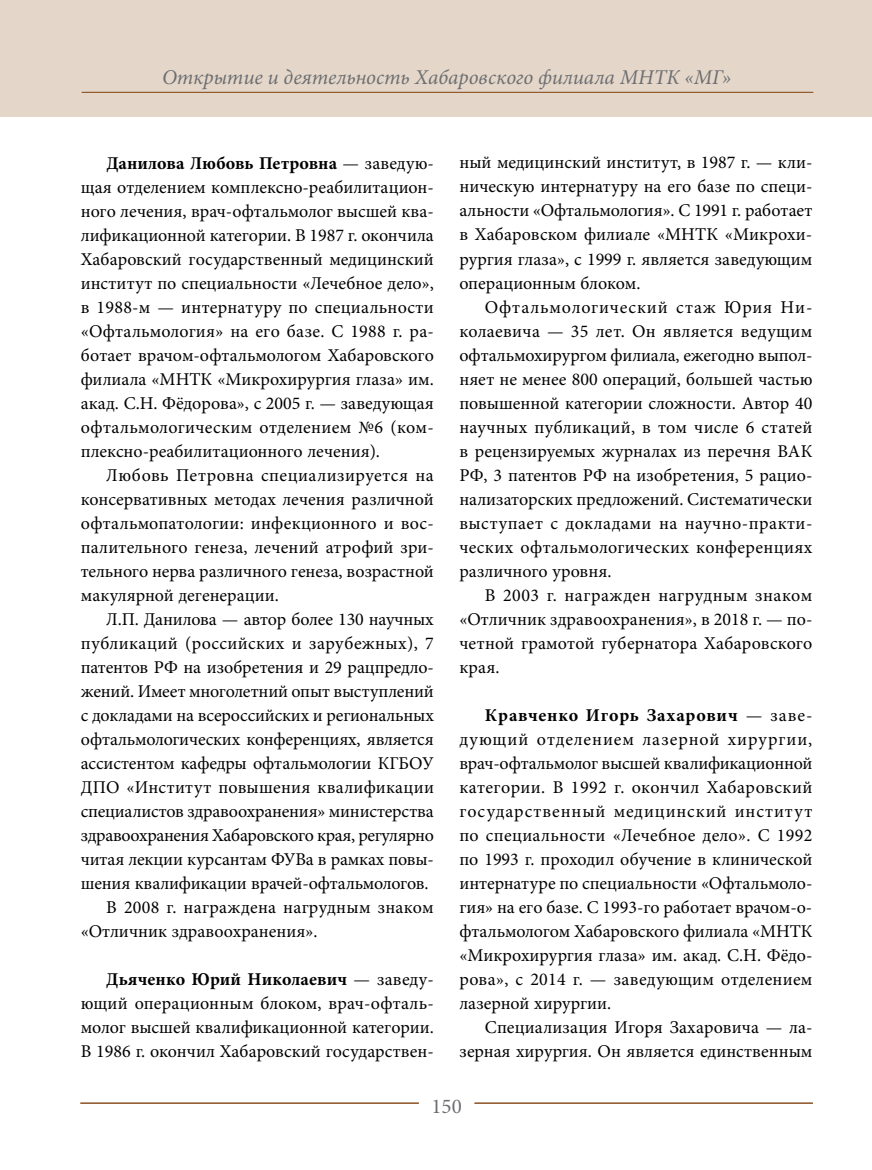
<style>
.page{position:relative;width:872px;height:1170px;background:#fff}
.page>*{position:absolute;margin:0;border:0;box-sizing:border-box;transform-origin:0 0}
.t1{font:italic 21px "Minion Pro";color:#6d6e71}
.t2{font:21px "Minion Pro";color:#6d6e71}
.t3{font:18px/24px "Minion Pro";color:#000;text-align:justify}
.t4{font:18px "Minion Pro";letter-spacing:-.02em;color:#000}
.t5{font:18px "Minion Pro";letter-spacing:.02em;color:#000}
.s1{font-weight:700}
</style>
<div class="page">
<div style="left:0;top:0;width:872px;height:117px;background:#e4d7ca"></div>
<hr style="left:82px;top:92px;width:731px;height:1px;background:#8b5123">
<hr style="left:80px;top:1102px;width:339px;height:1px;background:#8b5123">
<hr style="left:474px;top:1102px;width:339px;height:1px;background:#8b5123">
<p class="t1" style="left:162px;top:63px;width:570px">Открытие и деятельность Хабаровского филиала МНТК «МГ»</p>
<p class="t3" style="left:81px;top:151px;width:354px;text-indent:26px"><span class="s1">Данилова Любовь Петровна</span> — заведую&shy;щая отделением комплексно-реабилитацион&shy;ного лечения, врач-офтальмолог высшей ква&shy;лификационной категории. В 1987 г. окончила Хабаровский государственный медицинский институт по специальности «Лечебное дело», в 1988-м — интернатуру по специальности «Офтальмология» на его базе. С 1988 г. ра&shy;ботает врачом-офтальмологом Хабаровского филиала «МНТК «Микрохирургия глаза» им. акад. С.Н. Фёдорова», с 2005 г. — заведующая офтальмологическим отделением №6 (ком&shy;плексно-реабилитационного лечения).</p>
<p class="t3" style="left:81px;top:463px;width:355px;text-indent:26px">Любовь Петровна специализируется на консервативных методах лечения различной офтальмопатологии: инфекционного и вос&shy;палительного генеза, лечений атрофий зри&shy;тельного нерва различного генеза, возрастной макулярной дегенерации.</p>
<p class="t3" style="left:106px;top:607px;width:329px">Л.П. Данилова — автор более 130 научных</p>
<p class="t5" style="left:81px;top:631px;width:354px">публикаций (российских и зарубежных), 7</p>
<p class="t3" style="left:81px;top:655px;width:354px">патентов РФ на изобретения и 29 рацпредло-</p>
<p class="t3" style="left:81px;top:679px;width:354px">жений. Имеет многолетний опыт выступлений</p>
<p class="t3" style="left:81px;top:703px;width:354px">с докладами на всероссийских и региональных</p>
<p class="t3" style="left:81px;top:727px;width:354px">офтальмологических конференциях, является</p>
<p class="t3" style="left:81px;top:751px;width:354px">ассистентом кафедры офтальмологии КГБОУ</p>
<p class="t3" style="left:81px;top:775px;width:355px">ДПО «Институт повышения квалификации</p>
<p class="t3" style="left:81px;top:799px;width:354px">специалистов здравоохранения» министерства</p>
<p class="t4" style="left:81px;top:823px;width:354px">здравоохранения Хабаровского края, регулярно</p>
<p class="t3" style="left:81px;top:847px;width:354px">читая лекции курсантам ФУВа в рамках повы-</p>
<p class="t3" style="left:81px;top:871px;width:349px">шения квалификации врачей-офтальмологов.</p>
<p class="t3" style="left:106px;top:895px;width:329px">В 2008 г. награждена нагрудным знаком</p>
<p class="t3" style="left:81px;top:919px;width:238px">«Отличник здравоохранения».</p>
<p class="t3" style="left:81px;top:967px;width:354px;text-indent:26px"><span class="s1">Дьяченко Юрий Николаевич</span> — заведу&shy;ющий операционным блоком, врач-офталь&shy;молог высшей квалификационной категории.<br>В 1986 г. окончил Хабаровский государствен-</p>
<p class="t3" style="left:459px;top:151px;width:354px">ный медицинский институт, в 1987 г. — кли&shy;ническую интернатуру на его базе по специ&shy;альности «Офтальмология». С 1991 г. работает в Хабаровском филиале «МНТК «Микрохи&shy;рургия глаза», с 1999 г. является заведующим операционным блоком.</p>
<p class="t3" style="left:459px;top:295px;width:355px;text-indent:26px">Офтальмологический стаж Юрия Ни&shy;колаевича — 35 лет. Он является ведущим офтальмохирургом филиала, ежегодно выпол&shy;няет не менее 800 операций, большей частью повышенной категории сложности. Автор 40 научных публикаций, в том числе 6 статей в рецензируемых журналах из перечня ВАК РФ, 3 патентов РФ на изобретения, 5 рацио&shy;нализаторских предложений. Систематически выступает с докладами на научно-практи&shy;ческих офтальмологических конференциях различного уровня.</p>
<p class="t3" style="left:459px;top:583px;width:354px;text-indent:26px">В 2003 г. награжден нагрудным знаком «Отличник здравоохранения», в 2018 г. — по&shy;четной грамотой губернатора Хабаровского края.</p>
<p class="t3" style="left:459px;top:703px;width:355px;text-indent:26px"><span class="s1">Кравченко Игорь Захарович</span> — заве&shy;дующий отделением лазерной хирургии, врач-офтальмолог высшей квалификационной категории. В 1992 г. окончил Хабаровский государственный медицинский институт по специальности «Лечебное дело». С 1992 по 1993 г. проходил обучение в клинической интернатуре по специальности «Офтальмоло&shy;гия» на его базе. С 1993-го работает врачом-о&shy;фтальмологом Хабаровского филиала «МНТК «Микрохирургия глаза» им. акад. С.Н. Фёдо&shy;рова», с 2014 г. — заведующим отделением лазерной хирургии.</p>
<p class="t3" style="left:459px;top:1015px;width:354px;text-align:right">Специализация Игоря Захаровича — ла&shy;зерная хирургия. Он является единственным</p>
<p class="t2" style="left:431px;top:1092px;width:32px">150</p>
</div>
